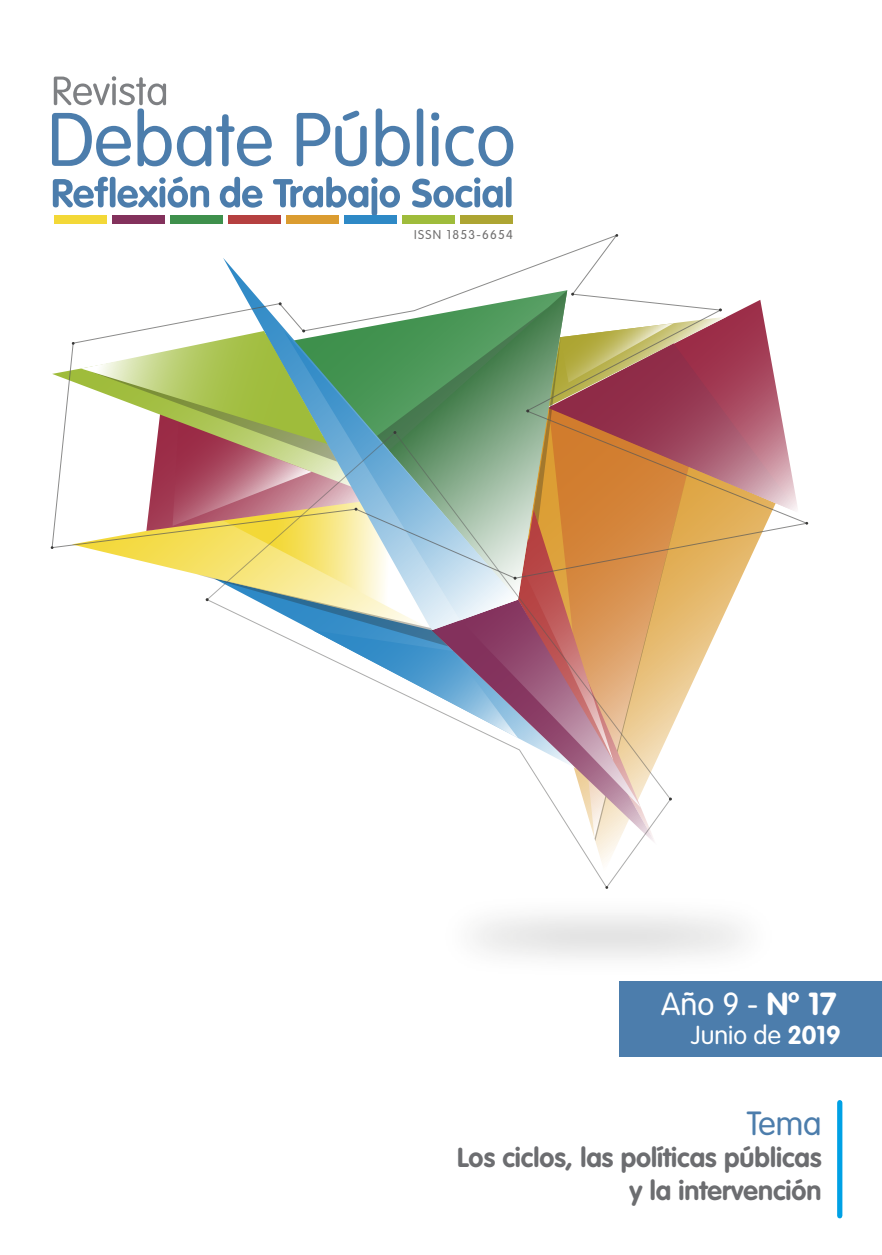
<style>
.page{position:relative;width:882px;height:1255px;background:#fff}
.page>*{position:absolute;margin:0;border:0;box-sizing:border-box;transform-origin:0 0}
.t1{font:300 33px "VAG Rounded";color:#4c7dac}
.t2{font:300 31.5px "VAG Rounded";color:#fff}
.t3{font:700 27px/32.4px "VAG Rounded";color:#6c6d70;text-align:right}
.t4{font:300 25.5px "VAG Rounded";color:#fff}
.t5{font:300 12.6px "VAG Rounded";letter-spacing:.1em;color:#6f6e6e}
.s1{font-weight:700}
</style>
<div class="page">
<svg style="left:52px;top:76px;width:220px;height:90px"></svg>
<svg style="left:296px;top:111px;width:70px;height:55px"></svg>
<svg style="left:375px;top:108px;width:35px;height:58px"></svg>
<div style="left:416px;top:108px;width:7px;height:58px;background:#4c7dac;border-radius:3px"></div>
<svg style="left:431px;top:112px;width:8px;height:54px"></svg>
<svg style="left:445px;top:126px;width:68px;height:40px"></svg>
<svg style="left:53px;top:177px;width:55px;height:31px"></svg>
<div style="left:110px;top:177px;width:5px;height:30px;background:#4c7dac;border-radius:3px"></div>
<svg style="left:117px;top:177px;width:92px;height:31px"></svg>
<svg style="left:220px;top:177px;width:42px;height:31px"></svg>
<svg style="left:273px;top:177px;width:127px;height:39px"></svg>
<svg style="left:412px;top:177px;width:90px;height:31px"></svg>
<div style="left:505px;top:177px;width:6px;height:30px;background:#4c7dac;border-radius:3px"></div>
<div style="left:54px;top:216px;width:52px;height:8px;background:#f3d837"></div>
<div style="left:112px;top:216px;width:52px;height:8px;background:#83315c"></div>
<div style="left:170px;top:216px;width:52px;height:8px;background:#3e904c"></div>
<div style="left:228px;top:216px;width:52px;height:8px;background:#b54040"></div>
<div style="left:286px;top:216px;width:52px;height:8px;background:#db9c30"></div>
<div style="left:344px;top:216px;width:52px;height:8px;background:#2e89c6"></div>
<div style="left:402px;top:216px;width:52px;height:8px;background:#9fbc3b"></div>
<div style="left:460px;top:216px;width:52px;height:8px;background:#ada532"></div>
<div style="left:619px;top:981px;width:262px;height:76px;background:#4c7dac"></div>
<svg style="left:837px;top:1103px;width:5px;height:113px"></svg>
<svg style="left:52px;top:235px;width:755px;height:314px"></svg>
<svg style="left:81px;top:302px;width:717px;height:543px"></svg>
<p class="t5" style="left:414px;top:227px;width:100px">ISSN 1853-6654</p>
<p class="t2" style="left:661px;top:986px;width:177px">Año 9 - <span class="s1">Nº 17</span></p>
<p class="t4" style="left:691px;top:1020px;width:151px">Junio de <span class="s1">2019</span></p>
<p class="t1" style="left:746px;top:1104px;width:76px">Tema</p>
<p class="t3" style="left:457px;top:1141px;width:366px">Los ciclos, las políticas públicas y la intervención</p>
</div>
